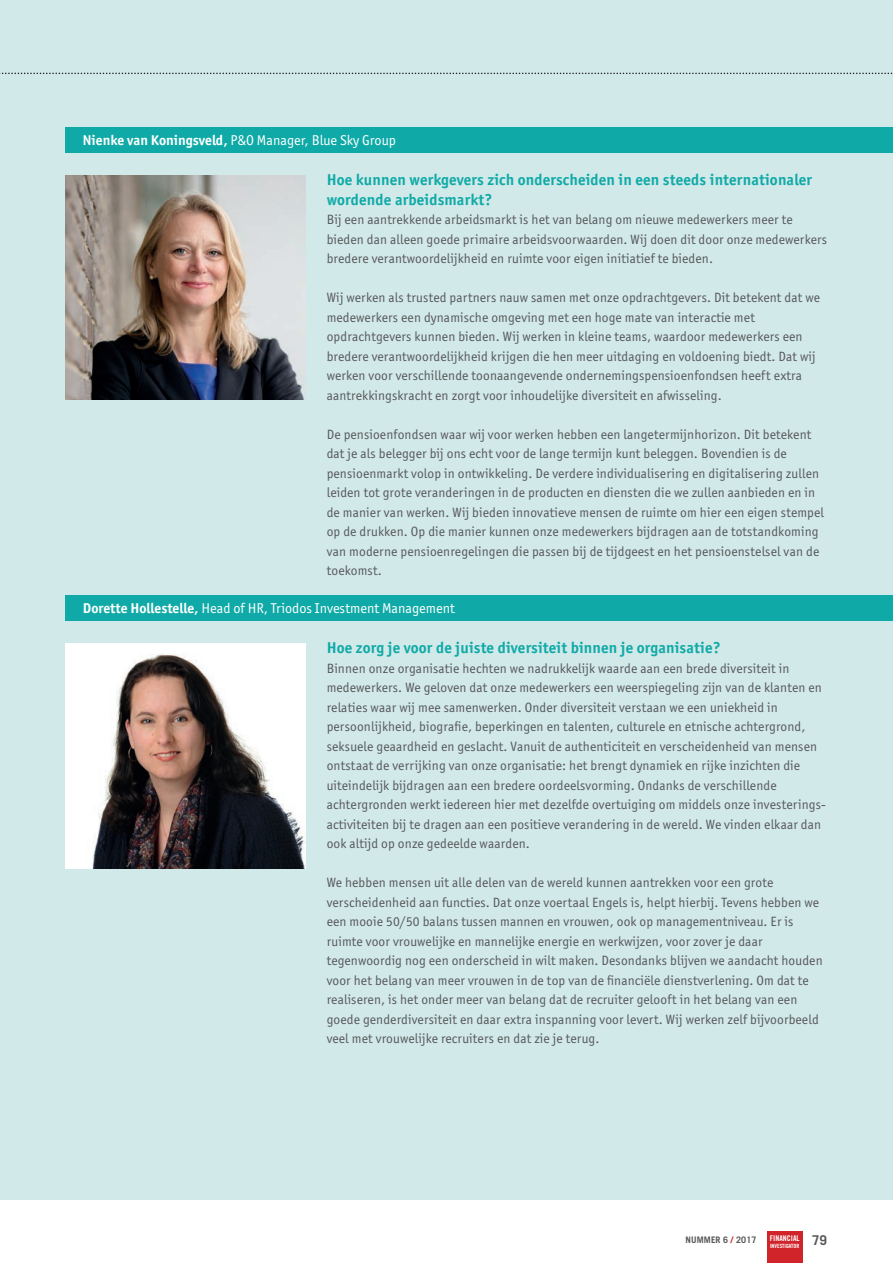
<style>
.page{position:relative;width:893px;height:1263px;background:#fff}
.page>*{position:absolute;margin:0;border:0;box-sizing:border-box;transform-origin:0 0}
.t1{font:700 15.75px/19.5px "Officina San ITC";letter-spacing:.01em;color:#0faaa7}
.t2{font:14.25px "Officina San ITC";color:#fff}
.t3{font:13.5px/19.5px "Officina San ITC";letter-spacing:.01em;color:#57585a}
.t4{font:700 13.5px "Trade Gothic LT";color:#57585a}
.t5{font:700 9px "Trade Gothic LT";letter-spacing:.01em;color:#57585a}
.t6{font:7.8px "Trade Gothic LT Bold Cond Twenty";color:#fff}
.t7{font:5.7px "Trade Gothic LT Bold Cond Twenty";color:#fff}
.s1{font-weight:700}
.s2{color:#d1232a}
</style>
<div class="page">
<div style="left:767px;top:1231px;width:35px;height:32px;background:#d1232a"></div>
<div style="left:0;top:0;width:893px;height:1199px;background:#d2e9e9"></div>
<svg style="left:0;top:73px;width:893px;height:1px"></svg>
<div style="left:66px;top:127px;width:827px;height:25px;background:#0faaa7"></div>
<img style="left:66px;top:176px;width:239px;height:224px">
<div style="left:66px;top:595px;width:827px;height:25px;background:#0faaa7"></div>
<img style="left:66px;top:644px;width:239px;height:224px">
<p class="t2" style="left:83px;top:132px;width:315px"><span class="s1">Nienke van Koningsveld,</span> P&amp;O Manager, Blue Sky Group</p>
<p class="t1" style="left:327px;top:170px;width:487px">Hoe kunnen werkgevers zich onderscheiden in een steeds internationaler wordende arbeidsmarkt?</p>
<p class="t3" style="left:327px;top:210px;width:502px">Bij een aantrekkende arbeidsmarkt is het van belang om nieuwe medewerkers meer te bieden dan alleen goede primaire arbeidsvoorwaarden. Wij doen dit door onze medewerkers bredere verantwoordelijkheid en ruimte voor eigen initiatief te bieden.</p>
<p class="t3" style="left:327px;top:288px;width:495px">Wij werken als trusted partners nauw samen met onze opdrachtgevers. Dit betekent dat we medewerkers een dynamische omgeving met een hoge mate van interactie met opdrachtgevers kunnen bieden. Wij werken in kleine teams, waardoor medewerkers een bredere verantwoordelijkheid krijgen die hen meer uitdaging en voldoening biedt. Dat wij werken voor verschillende toonaangevende ondernemingspensioenfondsen heeft extra aantrekkingskracht en zorgt voor inhoudelijke diversiteit en afwisseling.</p>
<p class="t3" style="left:327px;top:424px;width:499px">De pensioenfondsen waar wij voor werken hebben een langetermijnhorizon. Dit betekent dat je als belegger bij ons echt voor de lange termijn kunt beleggen. Bovendien is de pensioenmarkt volop in ontwikkeling. De verdere individualisering en digitalisering zullen leiden tot grote veranderingen in de producten en diensten die we zullen aanbieden en in de manier van werken. Wij bieden innovatieve mensen de ruimte om hier een eigen stempel op de drukken. Op die manier kunnen onze medewerkers bijdragen aan de totstandkoming van moderne pensioenregelingen die passen bij de tijdgeest en het pensioenstelsel van de toekomst.</p>
<p class="t2" style="left:83px;top:600px;width:373px"><span class="s1">Dorette Hollestelle,</span> Head of HR, Triodos Investment Management</p>
<p class="t1" style="left:327px;top:638px;width:395px">Hoe zorg je voor de juiste diversiteit binnen je organisatie?</p>
<p class="t3" style="left:327px;top:659px;width:501px">Binnen onze organisatie hechten we nadrukkelijk waarde aan een brede diversiteit in medewerkers. We geloven dat onze medewerkers een weerspiegeling zijn van de klanten en relaties waar wij mee samenwerken. Onder diversiteit verstaan we een uniekheid in persoonlijkheid, biografie, beperkingen en talenten, culturele en etnische achtergrond, seksuele geaardheid en geslacht. Vanuit de authenticiteit en verscheidenheid van mensen ontstaat de verrijking van onze organisatie: het brengt dynamiek en rijke inzichten die uiteindelijk bijdragen aan een bredere oordeelsvorming. Ondanks de verschillende achtergronden werkt iedereen hier met dezelfde overtuiging om middels onze investerings&shy;activiteiten bij te dragen aan een positieve verandering in de wereld. We vinden elkaar dan ook altijd op onze gedeelde waarden.</p>
<p class="t3" style="left:327px;top:873px;width:497px">We hebben mensen uit alle delen van de wereld kunnen aantrekken voor een grote verscheidenheid aan functies. Dat onze voertaal Engels is, helpt hierbij. Tevens hebben we een mooie 50/50 balans tussen mannen en vrouwen, ook op managementniveau. Er is ruimte voor vrouwelijke en mannelijke energie en werkwijzen, voor zover je daar tegenwoordig nog een onderscheid in wilt maken. Desondanks blijven we aandacht houden voor het belang van meer vrouwen in de top van de financiële dienstverlening. Om dat te realiseren, is het onder meer van belang dat de recruiter gelooft in het belang van een goede genderdiversiteit en daar extra inspanning voor levert. Wij werken zelf bijvoorbeeld veel met vrouwelijke recruiters en dat zie je terug.</p>
<p class="t5" style="left:686px;top:1234px;width:72px">NUMMER 6 <span class="s2">/</span> 2017</p>
<p class="t4" style="left:812px;top:1232px;width:17px">79</p>
<p class="t6" style="left:770px;top:1233px;width:31px">FINANCIAL</p>
<p class="t7" style="left:770px;top:1242px;width:31px">INVESTIGATOR</p>
</div>
